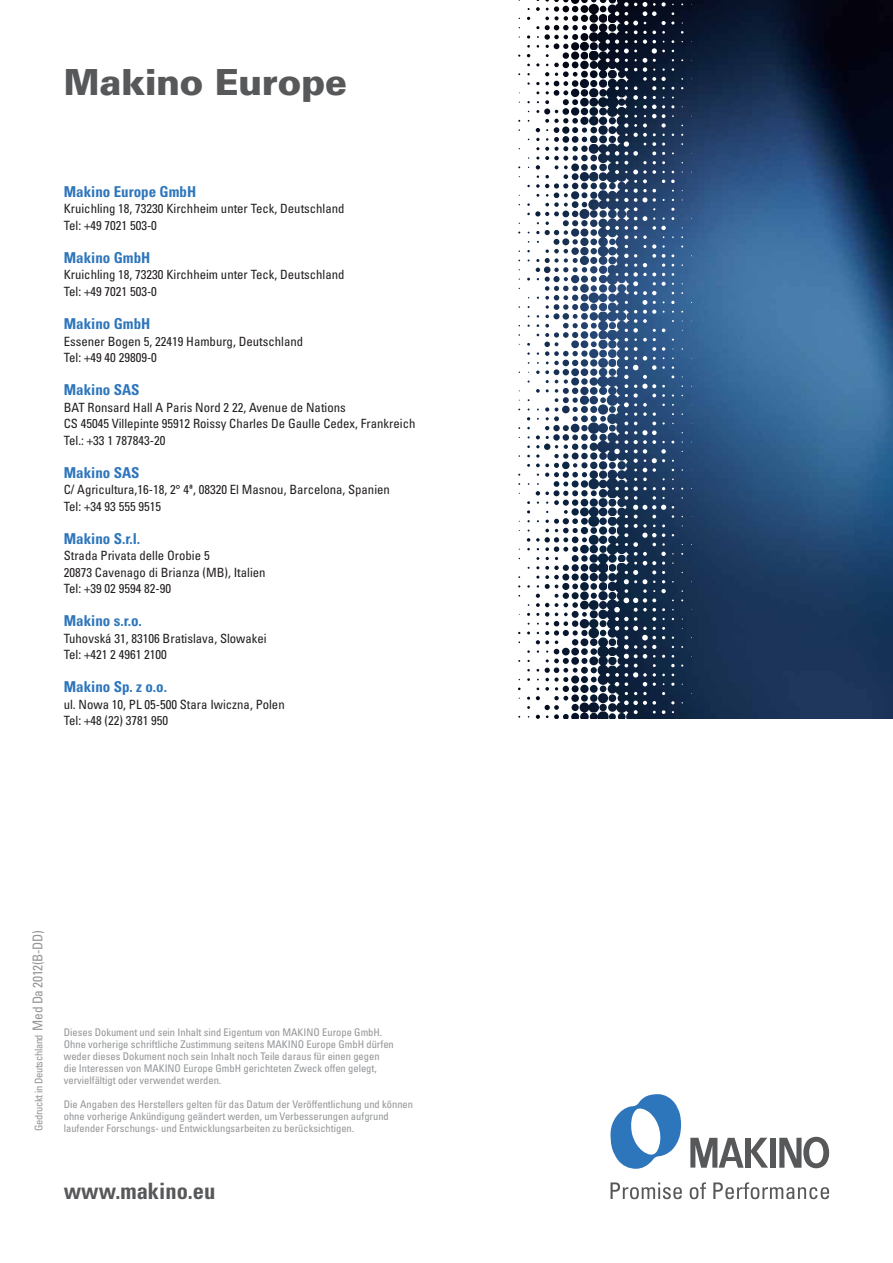
<style>
.page{position:relative;width:893px;height:1263px;background:#fff}
.page>*{position:absolute;margin:0;border:0;box-sizing:border-box;transform-origin:0 0}
.t1{font:900 36px "Univers";letter-spacing:-.01em;color:#57585a}
.t2{font:700 condensed 22.5px "Univers";color:#57585a}
.t3{font:15px "Univers LTCYR 67 Bold Cond";color:#2e76bc}
.t4{font:condensed 12.75px/16.5px "Univers LTCYR 57";color:#231f20}
.t5{font:condensed 12.75px "Univers";color:#231f20}
.t6{font:condensed 10.5px/12px "Univers LTCYR 57";color:#939598}
.t7{font:condensed 10.5px "Univers LTCYR 57";letter-spacing:-.03em;color:#939598}
.s1{font-family:"Univers LTCYR 57"}
.s2{font-size:13.5px}
</style>
<div class="page">
<img style="left:692px;top:0;width:201px;height:719px">
<svg style="left:610px;top:1094px;width:71px;height:75px"></svg>
<div style="left:770px;top:1138px;width:5px;height:29px;background:#57585a"></div>
<div style="left:745px;top:1138px;width:5px;height:29px;background:#57585a"></div>
<svg style="left:750px;top:1138px;width:18px;height:29px"></svg>
<svg style="left:690px;top:1138px;width:54px;height:30px"></svg>
<svg style="left:779px;top:1137px;width:50px;height:31px"></svg>
<svg style="left:610px;top:1182px;width:219px;height:17px"></svg>
<svg style="left:518px;top:0;width:174px;height:719px"></svg>
<h1 class="t1" style="left:64px;top:60px;width:285px">Makino Europe</h1>
<p class="t3" style="left:64px;top:182px;width:134px">Makino Europe GmbH</p>
<p class="t4" style="left:64px;top:200px;width:282px">Kruichling 18, 73230 Kirchheim unter Teck, Deutschland<br>Tel: +49 7021 503-0</p>
<p class="t3" style="left:64px;top:248px;width:88px">Makino GmbH</p>
<p class="t4" style="left:64px;top:266px;width:282px">Kruichling 18, 73230 Kirchheim unter Teck, Deutschland<br>Tel: +49 7021 503-0</p>
<p class="t3" style="left:64px;top:314px;width:88px">Makino GmbH</p>
<p class="t4" style="left:64px;top:332px;width:241px">Essener Bogen 5, 22419 Hamburg, Deutschland<br>Tel: +49 40 29809-0</p>
<p class="t3" style="left:64px;top:380px;width:77px">Makino SAS</p>
<p class="t4" style="left:64px;top:398px;width:353px">BAT Ronsard Hall A Paris Nord 2 22, Avenue de Nations<br>CS 45045 Villepinte 95912 Roissy Charles De Gaulle Cedex, Frankreich<br>Tel.: +33 1 787843-20</p>
<p class="t3" style="left:64px;top:463px;width:77px">Makino SAS</p>
<p class="t4" style="left:64px;top:481px;width:328px">C/ Agricultura,16-18, 2° 4ª, 08320 El Masnou, Barcelona, Spanien<br>Tel: +34 93 555 9515</p>
<p class="t3" style="left:64px;top:529px;width:78px">Makino S.r.l.</p>
<p class="t4" style="left:64px;top:547px;width:147px">Strada Privata delle Orobie 5</p>
<p class="t5" style="left:64px;top:564px;width:203px"><span class="s1">20873</span> Cavenago di Brianza (MB<span class="s1">), Italien</span></p>
<p class="t4" style="left:64px;top:580px;width:109px">Tel: +39 02 9594 82-90</p>
<p class="t3" style="left:64px;top:611px;width:80px">Makino s.r.o.</p>
<p class="t4" style="left:64px;top:629px;width:204px">Tuhovská 31, 83106 Bratislava, Slowakei<br>Tel: +421 2 4961 2100</p>
<p class="t3" style="left:64px;top:677px;width:105px">Makino Sp. z o.o.</p>
<p class="t5" style="left:64px;top:696px;width:222px"><span class="s1">ul. Nowa 10,</span> PL 05-500 Stara Iwiczna<span class="s1">, Polen</span></p>
<p class="t4" style="left:64px;top:712px;width:106px">Tel: +48 (22) 3781 950</p>
<p class="t7" style="left:32px;top:1131px;width:202px;rotate:-90deg">Gedruckt in Deutschland <span class="s2">Med Da 2012(B-DD)</span></p>
<p class="t6" style="left:64px;top:1026px;width:332px">Dieses Dokument und sein Inhalt sind Eigentum von MAKINO Europe GmbH.<br>Ohne vorherige schriftliche Zustimmung seitens MAKINO Europe GmbH dürfen weder dieses Dokument noch sein Inhalt noch Teile daraus für einen gegen die Interessen von MAKINO Europe GmbH gerichteten Zweck offen gelegt, vervielfältigt oder verwendet werden.</p>
<p class="t6" style="left:64px;top:1098px;width:351px">Die Angaben des Herstellers gelten für das Datum der Veröffentlichung und können ohne vorherige Ankündigung geändert werden, um Verbesserungen aufgrund laufender Forschungs- und Entwicklungsarbeiten zu berücksichtigen.</p>
<h2 class="t2" style="left:64px;top:1177px;width:153px">www.makino.eu</h2>
</div>
